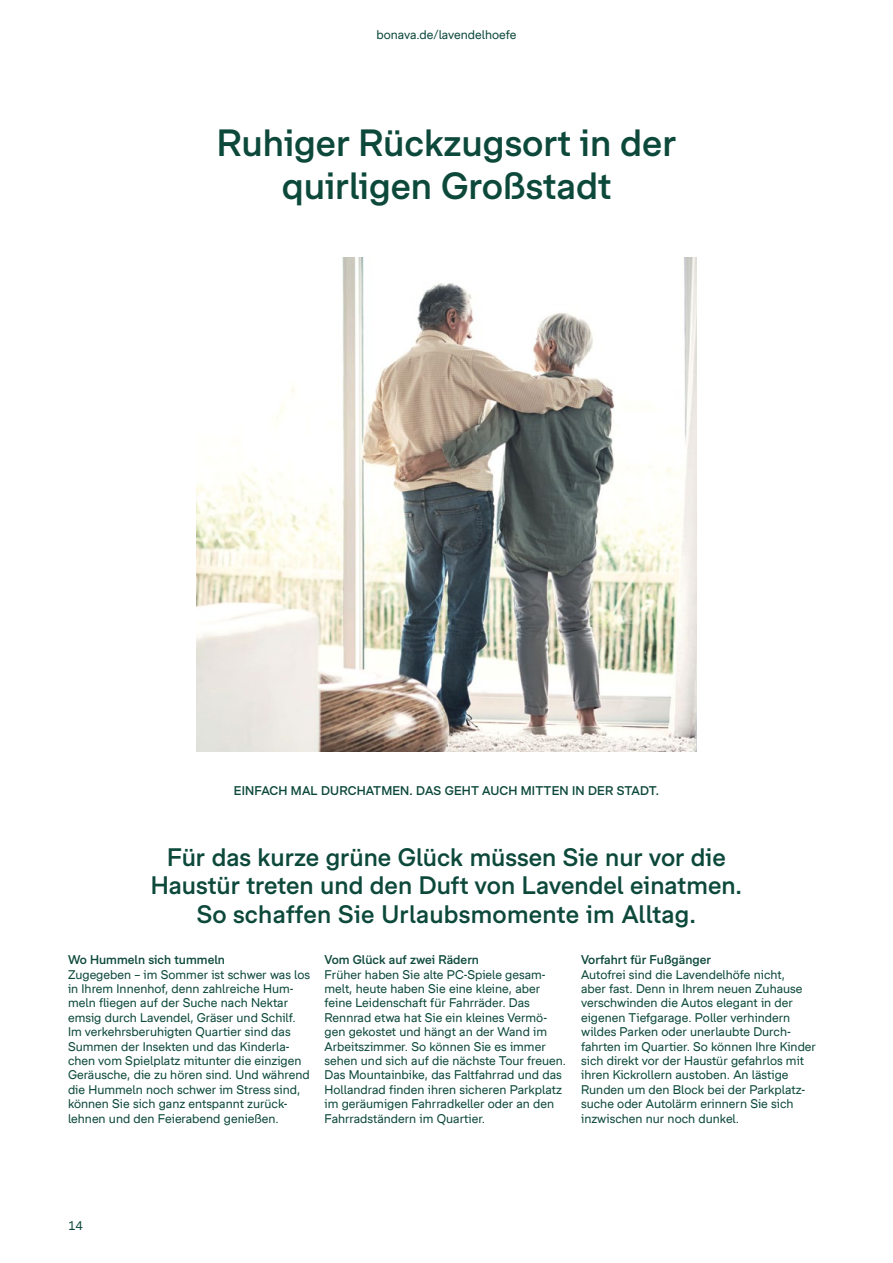
<style>
.page{position:relative;width:893px;height:1263px;background:#fff}
.page>*{position:absolute;margin:0;border:0;box-sizing:border-box;transform-origin:0 0}
.t1{font:500 36px/43.2px "Bonava Sans";color:#0d493b;text-align:center}
.t2{font:500 24px/28.8px "Bonava Sans";color:#0d493b;text-align:center}
.t3{font:12px/14.4px "Bonava Sans";color:#0d493b}
.t4{font:500 12px "Bonava Sans";color:#0d493b}
</style>
<div class="page">
<img style="left:196px;top:258px;width:501px;height:494px">
<p class="t3" style="left:376px;top:27px;width:142px">bonava.de/lavendelhoefe</p>
<h1 class="t1" style="left:217px;top:120px;width:461px">Ruhiger Rückzugsort in der quirligen Großstadt</h1>
<p class="t4" style="left:234px;top:783px;width:427px">EINFACH MAL DURCHATMEN. DAS GEHT AUCH MITTEN IN DER STADT.</p>
<h2 class="t2" style="left:151px;top:842px;width:593px">Für das kurze grüne Glück müssen Sie nur vor die<br>Haustür treten und den Duft von Lavendel einatmen.<br>So schaffen Sie Urlaubsmomente im Alltag.</h2>
<p class="t4" style="left:68px;top:952px;width:158px">Wo Hummeln sich tummeln</p>
<p class="t3" style="left:68px;top:967px;width:244px">Zugegeben – im Sommer ist schwer was los in Ihrem Innenhof, denn zahlreiche Hum&shy;meln fliegen auf der Suche nach Nektar emsig durch Lavendel, Gräser und Schilf.<br>Im verkehrsberuhigten Quartier sind das Summen der Insekten und das Kinderla&shy;chen vom Spielplatz mitunter die einzigen Geräusche, die zu hören sind. Und während die Hummeln noch schwer im Stress sind, können Sie sich ganz entspannt zurück&shy;lehnen und den Feierabend genießen.</p>
<p class="t4" style="left:325px;top:952px;width:156px">Vom Glück auf zwei Rädern</p>
<p class="t3" style="left:325px;top:967px;width:243px">Früher haben Sie alte PC-Spiele gesam&shy;melt, heute haben Sie eine kleine, aber feine Leidenschaft für Fahrräder. Das Rennrad etwa hat Sie ein kleines Vermö&shy;gen gekostet und hängt an der Wand im Arbeitszimmer. So können Sie es immer sehen und sich auf die nächste Tour freuen.<br>Das Mountainbike, das Faltfahrrad und das Hollandrad finden ihren sicheren Parkplatz im geräumigen Fahrradkeller oder an den Fahrradständern im Quartier.</p>
<p class="t4" style="left:581px;top:952px;width:131px">Vorfahrt für Fußgänger</p>
<p class="t3" style="left:581px;top:967px;width:236px">Autofrei sind die Lavendelhöfe nicht,<br>aber fast. Denn in Ihrem neuen Zuhause verschwinden die Autos elegant in der eigenen Tiefgarage. Poller verhindern wildes Parken oder unerlaubte Durch&shy;fahrten im Quartier. So können Ihre Kinder sich direkt vor der Haustür gefahrlos mit ihren Kickrollern austoben. An lästige Runden um den Block bei der Parkplatz&shy;suche oder Autolärm erinnern Sie sich inzwischen nur noch dunkel.</p>
<p class="t3" style="left:68px;top:1218px;width:17px">14</p>
</div>
